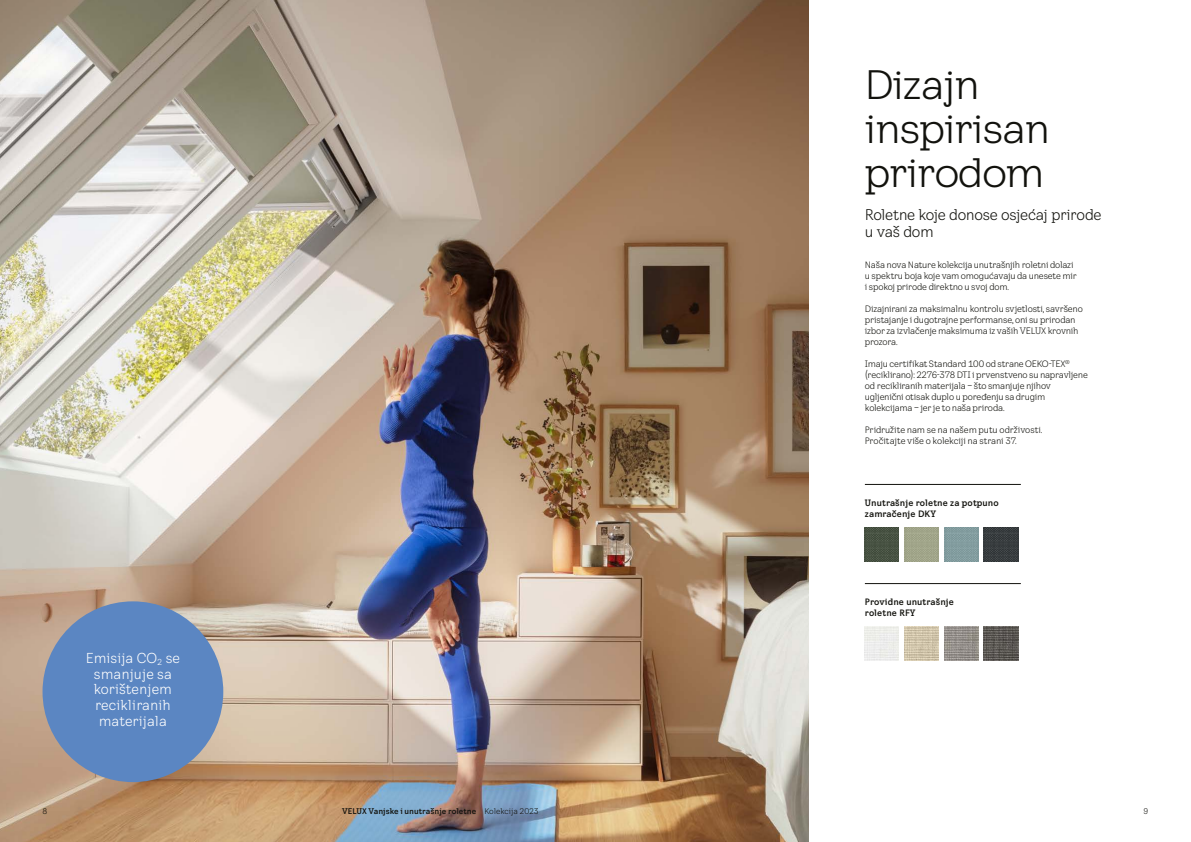
<style>
.page{position:relative;width:1191px;height:842px;background:#fff}
.page>*{position:absolute;margin:0;border:0;box-sizing:border-box;transform-origin:0 0}
.t1{font:45px "VELUX Transform";color:#fff}
.t2{font:40px/44px "VELUX Transform Headline";letter-spacing:-.025em;color:#12120d}
.t3{font:18px/19px "VELUX Transform";color:#fff}
.t4{font:15px/16.5px "VELUX Transform";letter-spacing:-.03em;color:#12120d}
.t5{font:14px/15.6px "VELUX Transform";color:#fff;text-align:center}
.t6{font:9px/11px "VELUX Transform";letter-spacing:-.025em;color:#12120d}
.t7{font:700 9px/11px "VELUX Transform";letter-spacing:.01em;color:#12120d}
.t8{font:700 8px "VELUX Transform";color:#12120d}
.t9{font:8px "VELUX Transform";color:#12120d}
.s1{font-weight:400}
</style>
<div class="page">
<img style="left:0;top:0;width:808px;height:842px">
<hr style="left:865px;top:484px;width:155px;height:1px;background:#12120d">
<hr style="left:865px;top:583px;width:155px;height:1px;background:#12120d">
<img style="left:904px;top:626px;width:34px;height:34px">
<img style="left:944px;top:626px;width:34px;height:34px">
<img style="left:984px;top:626px;width:34px;height:34px">
<img style="left:865px;top:527px;width:34px;height:34px">
<img style="left:904px;top:527px;width:34px;height:34px">
<img style="left:944px;top:527px;width:34px;height:34px">
<img style="left:984px;top:527px;width:34px;height:34px">
<div style="left:43px;top:601px;width:180px;height:181px;background:#5b86c2;border-radius:50%"></div>
<h2 class="t2" style="left:865px;top:62px;width:187px">Dizajn inspirisan prirodom</h2>
<h3 class="t4" style="left:865px;top:206px;width:238px">Roletne koje donose osjećaj prirode u vaš dom</h3>
<p class="t6" style="left:865px;top:259px;width:213px">Naša nova Nature kolekcija unutrašnjih roletni dolazi u spektru boja koje vam omogućavaju da unesete mir i spokoj prirode direktno u svoj dom.</p>
<p class="t6" style="left:865px;top:303px;width:219px">Dizajnirani za maksimalnu kontrolu svjetlosti, savršeno pristajanje i dugotrajne performanse, oni su prirodan izbor za izvlačenje maksimuma iz vaših VELUX krovnih prozora.</p>
<p class="t6" style="left:865px;top:358px;width:224px">Imaju certifikat Standard 100 od strane OEKO-TEX<sup>® </sup>(reciklirano): 2276-378 DTI i prvenstveno su napravljene od recikliranih materijala – što smanjuje njihov ugljenični otisak duplo u poređenju sa drugim kolekcijama – jer je to naša priroda.</p>
<p class="t6" style="left:865px;top:424px;width:179px">Pridružite nam se na našem putu održivosti.<br>Pročitajte više o kolekciji na strani 37.</p>
<p class="t7" style="left:865px;top:497px;width:135px">Unutrašnje roletne za potpuno zamračenje DKY</p>
<h1 class="t1" style="left:74px;top:629px;width:118px">News</h1>
<h3 class="t3" style="left:74px;top:685px;width:117px">CO<sub>2</sub> reduced with recycled</h3>
<h3 class="t5" style="left:86px;top:650px;width:96px">Emisija CO<sub>2</sub> se smanjuje sa korištenjem recikliranih materijala</h3>
<p class="t7" style="left:865px;top:596px;width:90px">Providne unutrašnje roletne RFY</p>
<p class="t9" style="left:43px;top:806px;width:6px">8</p>
<p class="t8" style="left:342px;top:806px;width:198px">VELUX Vanjske i unutrašnje roletne <span class="s1">Kolekcija 2023</span></p>
<p class="t9" style="left:1143px;top:806px;width:6px">9</p>
</div>
